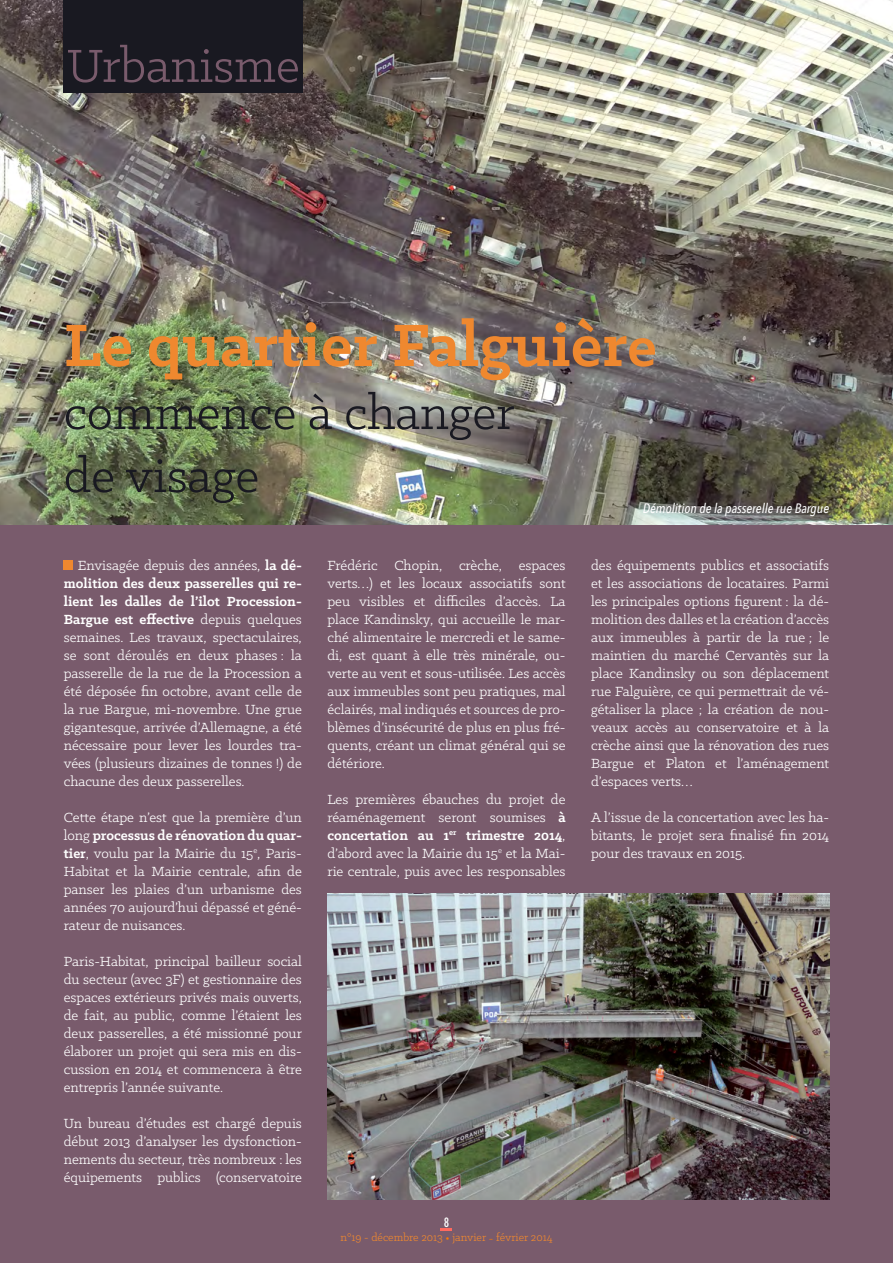
<style>
.page{position:relative;width:893px;height:1263px;background:#fff}
.page>*{position:absolute;margin:0;border:0;box-sizing:border-box;transform-origin:0 0}
.t1{font:700 67.5px "Klinic Slab";color:#ef882f}
.t2{font:52.5px/63px "Klinic Slab";color:#191921}
.t3{font:52.5px "Klinic Slab";color:#795b6c}
.t4{font:15px/18px "Klinic Slab";color:#fff;text-align:justify}
.t5{font:italic 500 condensed 13.5px "Avenir Next LT Pro";color:#fff}
.t6{font:500 condensed 13.5px "Gotham HTF";color:#fff}
.t7{font:12px "Klinic Slab";color:#ef882f}
.s1{font-size:63px}
.s2{font-weight:700}
.s3{color:#ff7b00}
</style>
<div class="page">
<div style="left:0;top:315px;width:893px;height:948px;background:#795b6c"></div>
<div style="left:64px;top:560px;width:9px;height:10px;background:#ef882f"></div>
<img style="left:0;top:0;width:893px;height:525px">
<img style="left:327px;top:893px;width:502px;height:306px">
<div style="left:64px;top:0;width:239px;height:93px;background:#191921"></div>
<svg style="left:441px;top:1228px;width:11px;height:3px"></svg>
<h2 class="t3" style="left:67px;top:32px;width:234px">Urbanisme</h2>
<h1 class="t1" style="left:64px;top:301px;width:594px">Le quartier Falguièr<span class="s1">e</span></h1>
<h2 class="t2" style="left:64px;top:380px;width:452px">commence à changer de visage</h2>
<p class="t5" style="left:643px;top:500px;width:188px">Démolition de la passerelle rue Bargue</p>
<p class="t4" style="left:64px;top:555px;width:240px;text-indent:14px">Envisagée depuis des années, <span class="s2">la dé&shy;molition des deux passerelles qui re&shy;lient les dalles de l’ilot Procession-Bargue est effective</span> depuis quelques semaines. Les travaux, spectaculaires, se sont déroulés en deux phases : la passerelle de la rue de la Procession a été déposée fin octobre, avant celle de la rue Bargue, mi-novembre. Une grue gigantesque, arrivée d’Allemagne, a été nécessaire pour lever les lourdes tra&shy;vées (plusieurs dizaines de tonnes !) de chacune des deux passerelles.</p>
<p class="t4" style="left:64px;top:807px;width:240px">Cette étape n’est que la première d’un long <span class="s2">processus de rénovation du quar&shy;tier</span>, voulu par la Mairie du 15<sup>e</sup>, Paris-Habitat et la Mairie centrale, afin de panser les plaies d’un urbanisme des années 70 aujourd’hui dépassé et géné&shy;rateur de nuisances.</p>
<p class="t4" style="left:64px;top:951px;width:240px">Paris-Habitat, principal bailleur social du secteur (avec 3F) et gestionnaire des espaces extérieurs privés mais ouverts, de fait, au public, comme l’étaient les deux passerelles, a été missionné pour élaborer un projet qui sera mis en dis&shy;cussion en 2014 et commencera à être entrepris l’année suivante.</p>
<p class="t4" style="left:64px;top:1113px;width:240px">Un bureau d’études est chargé depuis début 2013 d’analyser les dysfonction&shy;nements du secteur, très nombreux : les équipements publics (conservatoire</p>
<p class="t4" style="left:327px;top:555px;width:240px">Frédéric Chopin, crèche, espaces verts…) et les locaux associatifs sont peu visibles et difficiles d’accès. La place Kandinsky, qui accueille le mar&shy;ché alimentaire le mercredi et le same&shy;di, est quant à elle très minérale, ou&shy;verte au vent et sous-utilisée. Les accès aux immeubles sont peu pratiques, mal éclairés, mal indiqués et sources de pro&shy;blèmes d’insécurité de plus en plus fré&shy;quents, créant un climat général qui se détériore.</p>
<p class="t4" style="left:327px;top:789px;width:240px">Les premières ébauches du projet de réaménagement seront soumises <span class="s2">à concertation au 1</span><sup>er</sup> <span class="s2">trimestre 2014</span>, d’abord avec la Mairie du 15<sup>e</sup> et la Mai&shy;rie centrale, puis avec les responsables</p>
<p class="t4" style="left:591px;top:555px;width:240px">des équipements publics et associatifs et les associations de locataires. Parmi les principales options figurent : la dé&shy;molition des dalles et la création d’accès aux immeubles à partir de la rue ; le maintien du marché Cervantès sur la place Kandinsky ou son déplacement rue Falguière, ce qui permettrait de vé&shy;gétaliser la place ; la création de nou&shy;veaux accès au conservatoire et à la crèche ainsi que la rénovation des rues Bargue et Platon et l’aménagement d’espaces verts…</p>
<p class="t4" style="left:591px;top:807px;width:240px">A l’issue de la concertation avec les ha&shy;bitants, le projet sera finalisé fin 2014 pour des travaux en 2015.</p>
<p class="t6" style="left:444px;top:1215px;width:6px">8</p>
<p class="t7" style="left:340px;top:1229px;width:214px">n°19 - décembre 2013 <span class="s3">•</span> janvier <span class="s3">-</span> février 2014</p>
</div>
